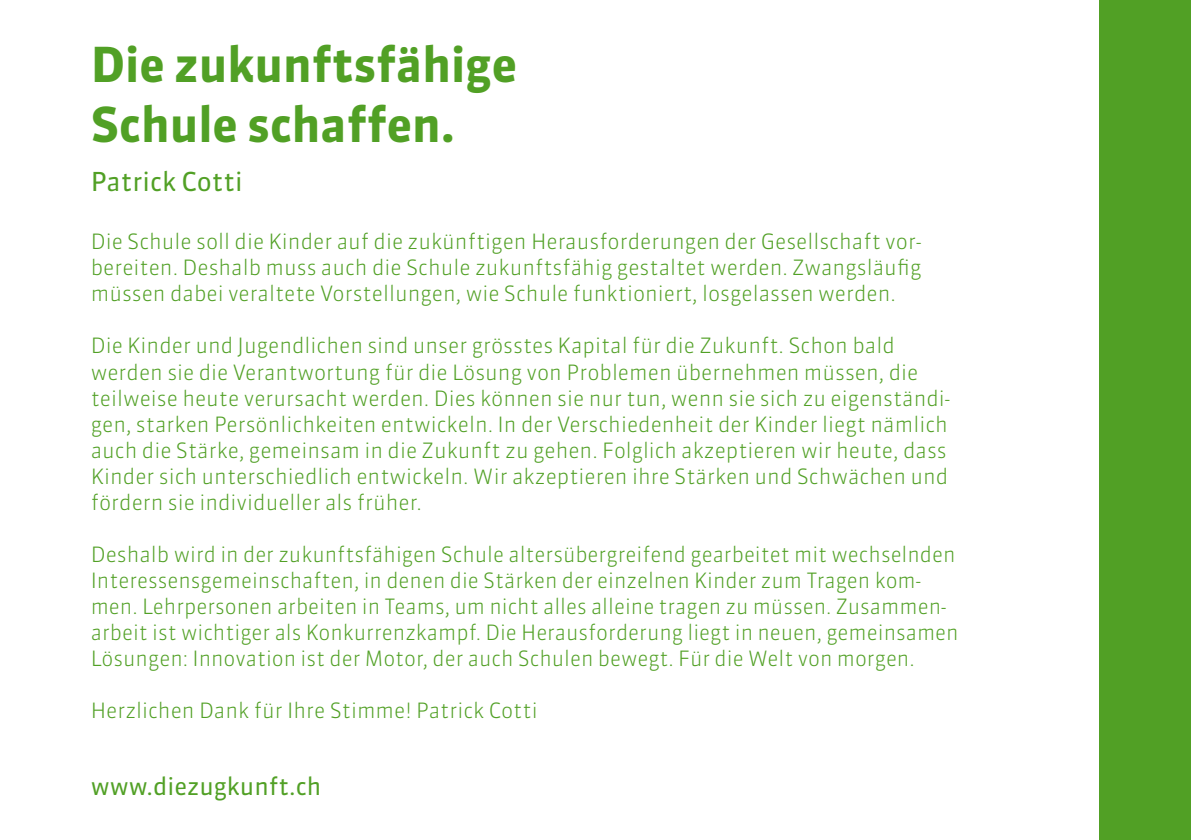
<style>
.page{position:relative;width:1191px;height:840px;background:#fff}
.page>*{position:absolute;margin:0;border:0;box-sizing:border-box;transform-origin:0 0}
.t1{font:700 48px/60px "Sanuk OT";color:#51a025}
.t2{font:26px "Sanuk OT";color:#51a025}
.t3{font:24px "Sanuk OT";color:#51a025}
.t4{font:300 21px/26px "Sanuk OT";color:#51a025}
</style>
<div class="page">
<div style="left:1099px;top:0;width:92px;height:839px;background:#51a025"></div>
<h1 class="t1" style="left:91px;top:35px;width:428px">Die zukunftsfähige<br>Schule schaffen.</h1>
<p class="t2" style="left:91px;top:165px;width:153px">Patrick Cotti</p>
<p class="t4" style="left:91px;top:229px;width:832px;text-align:justify">Die Schule soll die Kinder auf die zukünftigen Herausforderungen der Gesellschaft vor&shy;bereiten. Deshalb muss auch die Schule zukunftsfähig gestaltet werden. Zwangsläufig müssen dabei veraltete Vorstellungen, wie Schule funktioniert, losgelassen werden.</p>
<p class="t4" style="left:91px;top:332px;width:861px">Die Kinder und Jugendlichen sind unser grösstes Kapital für die Zukunft. Schon bald werden sie die Verantwortung für die Lösung von Problemen übernehmen müssen, die teilweise heute verursacht werden. Dies können sie nur tun, wenn sie sich zu eigenständi&shy;gen, starken Persönlichkeiten entwickeln. In der Verschiedenheit der Kinder liegt nämlich auch die Stärke, gemeinsam in die Zukunft zu gehen. Folglich akzeptieren wir heute, dass Kinder sich unterschiedlich entwickeln. Wir akzeptieren ihre Stärken und Schwächen und fördern sie individueller als früher.</p>
<p class="t4" style="left:91px;top:541px;width:869px">Deshalb wird in der zukunftsfähigen Schule altersübergreifend gearbeitet mit wechselnden Interessensgemeinschaften, in denen die Stärken der einzelnen Kinder zum Tragen kom&shy;men. Lehrpersonen arbeiten in Teams, um nicht alles alleine tragen zu müssen. Zusammen&shy;arbeit ist wichtiger als Konkurrenzkampf. Die Herausforderung liegt in neuen, gemeinsamen Lösungen: Innovation ist der Motor, der auch Schulen bewegt. Für die Welt von morgen.</p>
<p class="t4" style="left:91px;top:697px;width:448px">Herzlichen Dank für Ihre Stimme! Patrick Cotti</p>
<p class="t3" style="left:91px;top:770px;width:232px">www.diezugkunft.ch</p>
</div>
